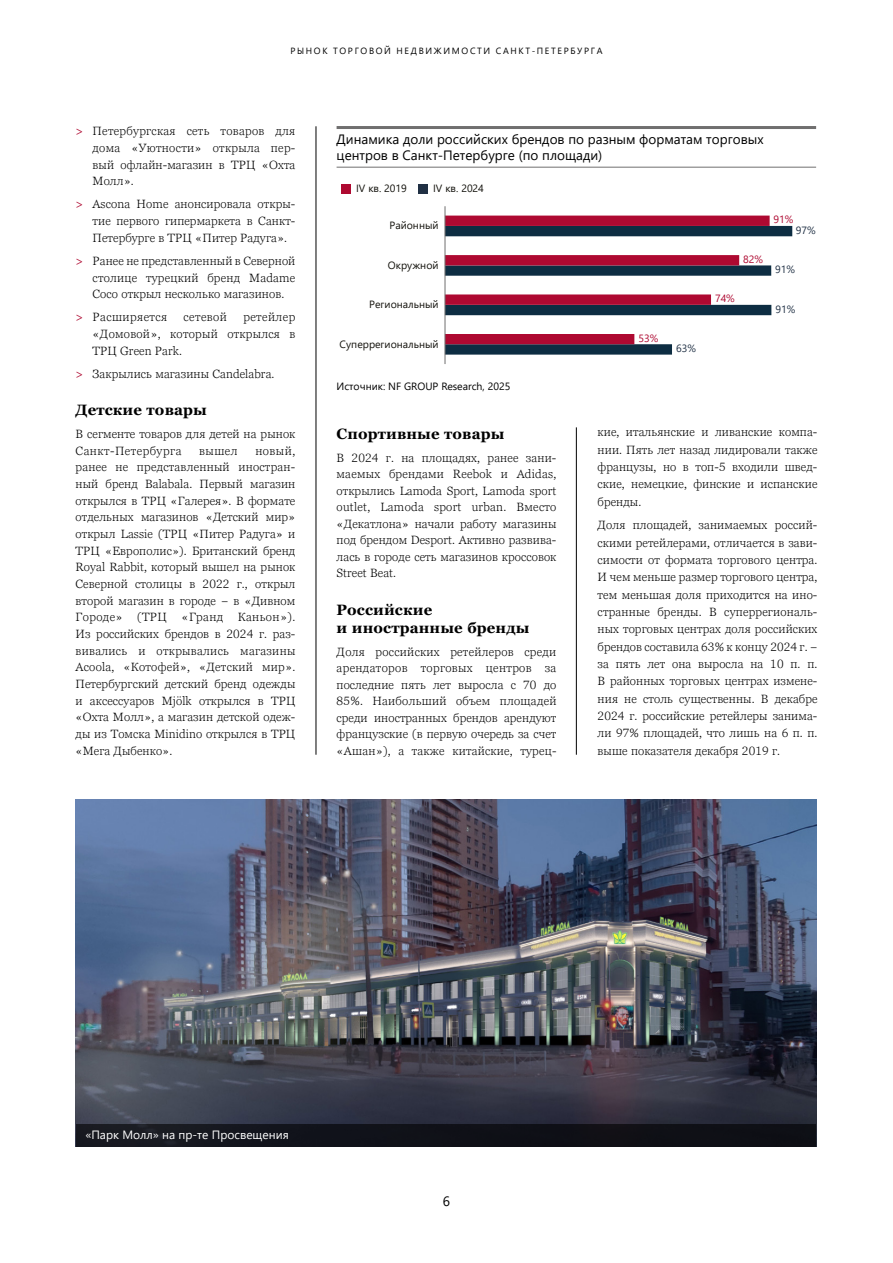
<style>
.page{position:relative;width:893px;height:1263px;background:#fff}
.page>*{position:absolute;margin:0;border:0;box-sizing:border-box;transform-origin:0 0}
.t1{font:700 15px/18px "Georgia Pro";letter-spacing:.01em;color:#000}
.t2{font:13.5px/16.5px "Segoe UI";color:#000}
.t3{font:300 12px/16.6px "Georgia Pro";letter-spacing:.01em;color:#000;text-align:justify}
.t4{font:12px "Segoe UI";color:#fff}
.t5{font:300 12px "Georgia Pro";letter-spacing:.04em;color:#000}
.t6{font:10.5px "Segoe UI";color:#12110b}
.t7{font:10.5px "Segoe UI";color:#000}
.t8{font:10.5px "Segoe UI";color:#203044}
.t9{font:10.5px "Segoe UI";color:#ae0931}
.t10{font:9px "Segoe UI";letter-spacing:.185em;color:#000}
.s1{font-weight:400;color:#ae0931}
</style>
<div class="page">
<hr style="left:316px;top:126px;width:1px;height:629px;background:#000">
<hr style="left:576px;top:427px;width:1px;height:328px;background:#000">
<hr style="left:337px;top:126px;width:479px;height:3px;background:#706f6f">
<hr style="left:337px;top:167px;width:479px;height:1px;background:#706f6f">
<img style="left:76px;top:799px;width:740px;height:347px">
<div style="left:77px;top:1124px;width:739px;height:22px;background:#101118"></div>
<div style="left:341px;top:184px;width:9px;height:9px;background:#ae0931"></div>
<div style="left:418px;top:184px;width:9px;height:9px;background:#203044"></div>
<svg style="left:446px;top:216px;width:346px;height:139px"></svg>
<hr style="left:445px;top:206px;width:1px;height:158px;background:#706f6f">
<p class="t10" style="left:290px;top:42px;width:313px">РЫНОК ТОРГОВОЙ НЕДВИЖИМОСТИ САНКТ-ПЕТЕРБУРГА</p>
<p class="t3" style="left:93px;top:123px;width:204px;text-indent:-17px"><span class="s1">&gt;</span> Петербургская сеть товаров для дома «Уютности» открыла пер&shy;вый офлайн-магазин в ТРЦ «Охта Молл».</p>
<p class="t3" style="left:93px;top:196px;width:204px;text-indent:-17px"><span class="s1">&gt;</span> Ascona Home анонсировала откры&shy;тие первого гипермаркета в Санкт-Петербурге в ТРЦ «Питер Радуга».</p>
<p class="t3" style="left:93px;top:253px;width:204px;text-indent:-17px"><span class="s1">&gt;</span> Ранее не представленный в Северной столице турецкий бренд Madame Coco открыл несколько магазинов.</p>
<p class="t5" style="left:76px;top:310px;width:93px"><span class="s1">&gt;</span> Расширяется</p>
<p class="t5" style="left:184px;top:310px;width:45px">сетевой</p>
<p class="t3" style="left:93px;top:309px;width:204px;text-indent:151px">ретейлер «Домовой», который открылся в ТРЦ Green Park.</p>
<p class="t3" style="left:76px;top:366px;width:200px"><span class="s1">&gt;</span> Закрылись магазины Candelabra.</p>
<p class="t1" style="left:76px;top:401px;width:133px">Детские товары</p>
<p class="t3" style="left:76px;top:426px;width:221px">В сегменте товаров для детей на рынок<br>Санкт-Петербурга</p>
<p class="t3" style="left:76px;top:443px;width:221px;text-indent:180px">новый, ранее не представленный иностран&shy;ный бренд Balabala. Первый магазин открылся в ТРЦ «Галерея». В формате отдельных магазинов «Детский мир» открыл Lassie (ТРЦ «Питер Радуга» и ТРЦ «Европолис»). Британский бренд Royal Rabbit, который вышел на рынок Северной столицы в 2022 г., открыл второй магазин в городе − в «Дивном Городе» (ТРЦ «Гранд Каньон»).<br>Из российских брендов в 2024 г. раз&shy;вивались и открывались магазины Acoola, «Котофей», «Детский мир».<br>Петербургский детский бренд одежды и аксессуаров Mjölk открылся в ТРЦ «Охта Молл», а магазин детской одеж&shy;ды из Томска Minidino открылся в ТРЦ «Мега Дыбенко».</p>
<p class="t3" style="left:199px;top:443px;width:40px">вышел</p>
<p class="t2" style="left:337px;top:130px;width:429px">Динамика доли российских брендов по разным форматам торговых центров в Санкт-Петербурге (по площади)</p>
<p class="t6" style="left:356px;top:178px;width:52px">IV кв. 2019</p>
<p class="t6" style="left:433px;top:178px;width:52px">IV кв. 2024</p>
<p class="t6" style="left:389px;top:216px;width:51px">Районный</p>
<p class="t9" style="left:774px;top:210px;width:21px">91%</p>
<p class="t8" style="left:796px;top:220px;width:21px">97%</p>
<p class="t6" style="left:388px;top:255px;width:52px">Окружной</p>
<p class="t9" style="left:743px;top:249px;width:21px">82%</p>
<p class="t8" style="left:775px;top:259px;width:21px">91%</p>
<p class="t6" style="left:369px;top:295px;width:71px">Региональный</p>
<p class="t9" style="left:715px;top:289px;width:21px">74%</p>
<p class="t8" style="left:775px;top:299px;width:21px">91%</p>
<p class="t6" style="left:340px;top:334px;width:100px">Суперрегиональный</p>
<p class="t9" style="left:638px;top:328px;width:21px">53%</p>
<p class="t8" style="left:676px;top:338px;width:21px">63%</p>
<p class="t7" style="left:337px;top:377px;width:175px">Источник: NF GROUP Research, 2025</p>
<p class="t1" style="left:337px;top:425px;width:169px">Спортивные товары</p>
<p class="t3" style="left:337px;top:450px;width:221px">В 2024 г. на площадях, ранее зани&shy;маемых брендами Reebok и Adidas, открылись Lamoda Sport, Lamoda sport outlet, Lamoda sport urban. Вместо «Декатлона» начали работу магазины под брендом Desport. Активно развива&shy;лась в городе сеть магазинов кроссовок Street Beat.</p>
<p class="t1" style="left:337px;top:601px;width:194px">Российские<br>и иностранные бренды</p>
<p class="t3" style="left:337px;top:643px;width:221px">Доля российских ретейлеров среди арендаторов торговых центров за последние пять лет выросла с 70 до 85%. Наибольший объем площадей среди иностранных брендов арендуют французские (в первую очередь за счет «Ашан»), а также китайские, турец-</p>
<p class="t3" style="left:598px;top:424px;width:221px;line-height:17.4px">кие, итальянские и ливанские компа&shy;нии. Пять лет назад лидировали также французы, но в топ-5 входили швед&shy;ские, немецкие, финские и испанские бренды.</p>
<p class="t3" style="left:598px;top:517px;width:221px;line-height:17.4px">Доля площадей, занимаемых россий&shy;скими ретейлерами, отличается в зави&shy;симости от формата торгового центра.<br>И чем меньше размер торгового центра, тем меньшая доля приходится на ино&shy;странные бренды. В суперрегиональ&shy;ных торговых центрах доля российских брендов составила 63% к концу 2024 г. − за пять лет она выросла на 10 п. п.<br>В районных торговых центрах измене&shy;ния не столь существенны. В декабре 2024 г. российские ретейлеры занима&shy;ли 97% площадей, что лишь на 6 п. п. выше показателя декабря 2019 г.</p>
<p class="t4" style="left:85px;top:1124px;width:205px">«Парк Молл» на пр-те Просвещения</p>
<p class="t2" style="left:443px;top:1192px;width:9px">6</p>
</div>
